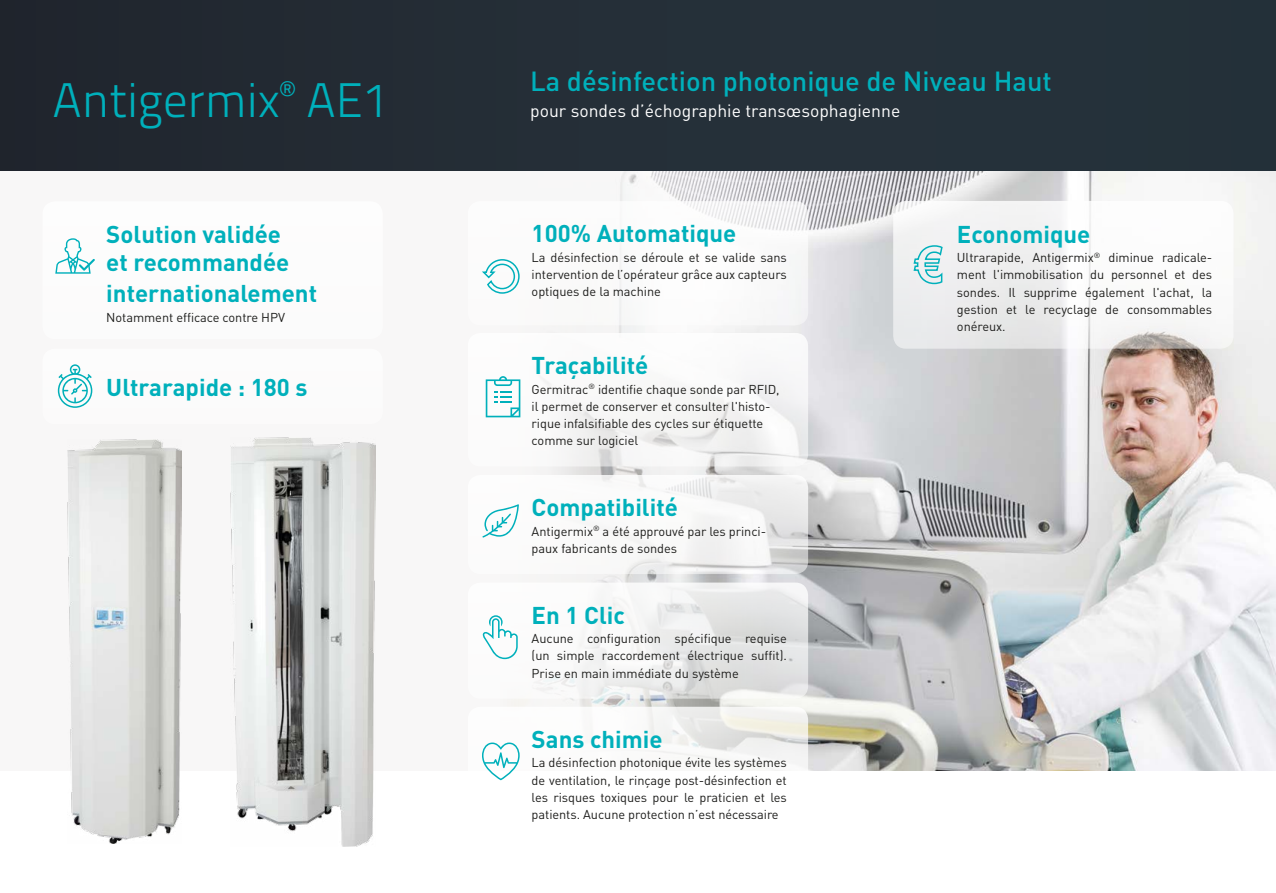
<style>
.page{position:relative;width:1276px;height:893px;background:#fff}
.page>*{position:absolute;margin:0;border:0;box-sizing:border-box;transform-origin:0 0}
.t1{font:300 48.45px "Titillium Text 22 L";color:#00b0bb}
.t2{font:500 27.3px "DIN";color:#00b0bb}
.t3{font:700 24px/28.8px "DIN";color:#00b0bb}
.t4{font:17.55px "DIN";color:#fff}
.t5{font:12.75px/17.2px "DIN";letter-spacing:-.005em;color:#1d1d1b;text-align:justify}
</style>
<div class="page">
<div style="left:0;top:160px;width:1276px;height:611px;background:#f8f7f7"></div>
<img style="left:489px;top:170px;width:787px;height:601px">
<div style="left:0;top:0;width:1276px;height:170px;background:#242f38"></div>
<div style="left:468px;top:201px;width:340px;height:124px;background:#fff;border-radius:13px"></div>
<svg style="left:482px;top:259px;width:38px;height:35px"></svg>
<div style="left:43px;top:349px;width:340px;height:75px;background:#fff;border-radius:13px"></div>
<svg style="left:58px;top:364px;width:34px;height:44px"></svg>
<div style="left:43px;top:201px;width:340px;height:138px;background:#fff;border-radius:13px"></div>
<svg style="left:55px;top:238px;width:40px;height:36px"></svg>
<svg style="left:893px;top:201px;width:340px;height:148px"></svg>
<svg style="left:912px;top:244px;width:32px;height:41px"></svg>
<div style="left:468px;top:707px;width:340px;height:133px;background:#fff;border-radius:13px"></div>
<svg style="left:482px;top:742px;width:38px;height:38px"></svg>
<svg style="left:468px;top:583px;width:340px;height:116px"></svg>
<svg style="left:480px;top:615px;width:38px;height:44px"></svg>
<div style="left:468px;top:333px;width:340px;height:133px;background:#fff;border-radius:13px"></div>
<svg style="left:486px;top:376px;width:34px;height:41px"></svg>
<svg style="left:468px;top:475px;width:340px;height:99px"></svg>
<svg style="left:482px;top:504px;width:37px;height:33px"></svg>
<img style="left:230px;top:438px;width:145px;height:408px">
<img style="left:67px;top:440px;width:114px;height:403px">
<h1 class="t1" style="left:52px;top:65px;width:338px">Antigermix<sup>®</sup> AE1</h1>
<h3 class="t3" style="left:106px;top:218px;width:184px">Solution validée et recommandée</h3>
<h3 class="t3" style="left:106px;top:278px;width:212px">internationalement</h3>
<p class="t5" style="left:106px;top:308px;width:180px">Notamment efficace contre HPV</p>
<h3 class="t3" style="left:106px;top:372px;width:203px">Ultrarapide : 180 s</h3>
<h2 class="t2" style="left:530px;top:63px;width:523px">La désinfection photonique de Niveau Haut</h2>
<h3 class="t4" style="left:530px;top:100px;width:371px">pour sondes d’échographie transœsophagienne</h3>
<h3 class="t3" style="left:531px;top:218px;width:206px">100% Automatique</h3>
<p class="t5" style="left:531px;top:248px;width:257px">La désinfection se déroule et se valide sans intervention de l’opérateur grâce aux capteurs optiques de la machine</p>
<h3 class="t3" style="left:531px;top:350px;width:118px">Traçabilité</h3>
<p class="t5" style="left:531px;top:380px;width:249px;text-align:left">Germitrac<sup>®</sup> identifie chaque sonde par RFID, il permet de conserver et consulter l'histo&shy;rique infalsifiable des cycles sur étiquette comme sur logiciel</p>
<h3 class="t3" style="left:531px;top:492px;width:148px">Compatibilité</h3>
<p class="t5" style="left:531px;top:522px;width:236px">Antigermix<sup>®</sup> a été approuvé par les princi&shy;paux fabricants de sondes</p>
<h3 class="t3" style="left:531px;top:600px;width:95px">En 1 Clic</h3>
<p class="t5" style="left:531px;top:630px;width:257px">Aucune configuration spécifique requise (un simple raccordement électrique suffit).<br>Prise en main immédiate du système</p>
<h3 class="t3" style="left:531px;top:724px;width:132px">Sans chimie</h3>
<p class="t5" style="left:531px;top:754px;width:257px">La désinfection photonique évite les systèmes de ventilation, le rinçage post-désinfection et les risques toxiques pour le praticien et les patients. Aucune protection n’est nécessaire</p>
<h3 class="t3" style="left:957px;top:219px;width:135px">Economique</h3>
<p class="t5" style="left:957px;top:249px;width:257px">Ultrarapide, Antigermix<sup>®</sup> diminue radicale&shy;ment l'immobilisation du personnel et des sondes. Il supprime également l'achat, la gestion et le recyclage de consommables onéreux.</p>
</div>
